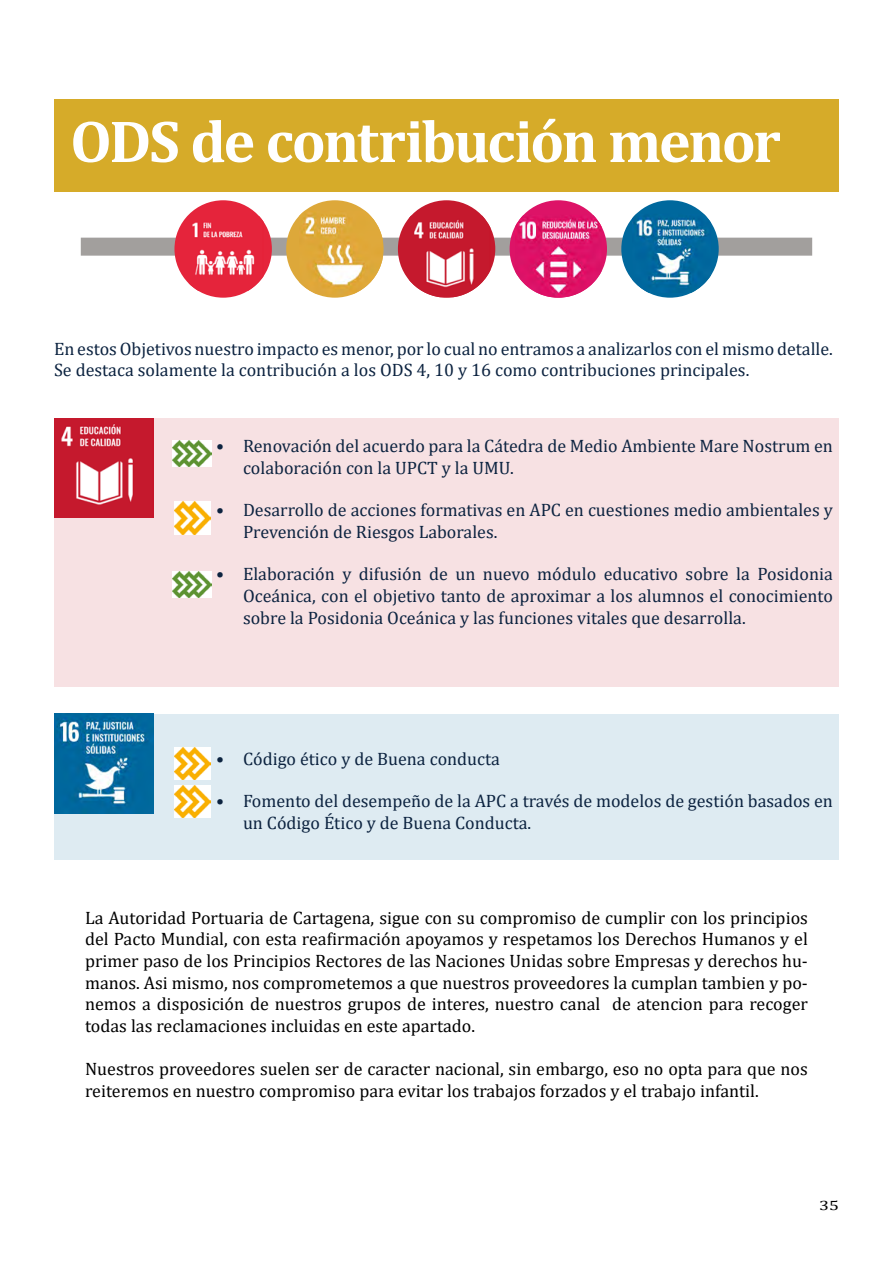
<style>
.page{position:relative;width:893px;height:1263px;background:#fff}
.page>*{position:absolute;margin:0;border:0;box-sizing:border-box;transform-origin:0 0}
.t1{font:700 60px "Cambria";letter-spacing:-.045em;color:#fff}
.t2{font:18px/21.6px "Cambria";color:#0c2340}
.t3{font:18px/21.6px "Cambria";color:#000;text-align:justify}
.t4{font:13.5px "Cambria";color:#000;scale:1.33 1}
</style>
<div class="page">
<div style="left:81px;top:238px;width:731px;height:18px;background:#a29f9d"></div>
<div style="left:174px;top:200px;width:98px;height:98px;background:#e5243b;border-radius:50%"></div>
<img style="left:189px;top:216px;width:75px;height:75px">
<div style="left:286px;top:200px;width:98px;height:98px;background:#dda83a;border-radius:50%"></div>
<img style="left:299px;top:211px;width:84px;height:83px">
<div style="left:398px;top:200px;width:97px;height:98px;background:#c5192d;border-radius:50%"></div>
<img style="left:409px;top:216px;width:81px;height:81px">
<div style="left:510px;top:200px;width:97px;height:98px;background:#dd1367;border-radius:50%"></div>
<img style="left:515px;top:215px;width:86px;height:83px">
<div style="left:621px;top:200px;width:98px;height:98px;background:#00689d;border-radius:50%"></div>
<img style="left:632px;top:214px;width:79px;height:79px">
<div style="left:54px;top:99px;width:785px;height:93px;background:#d6ab29"></div>
<div style="left:54px;top:419px;width:785px;height:268px;background:#f7e1e3"></div>
<img style="left:54px;top:419px;width:99px;height:99px">
<img style="left:174px;top:502px;width:36px;height:32px">
<img style="left:173px;top:572px;width:38px;height:26px">
<img style="left:173px;top:440px;width:38px;height:26px">
<div style="left:54px;top:714px;width:785px;height:145px;background:#deebf2"></div>
<img style="left:54px;top:714px;width:99px;height:99px">
<img style="left:174px;top:785px;width:36px;height:32px">
<img style="left:174px;top:747px;width:36px;height:33px">
<h1 class="t1" style="left:70px;top:99px;width:712px">ODS de contribución menor</h1>
<p class="t2" style="left:54px;top:338px;width:780px">En estos Objetivos nuestro impacto es menor, por lo cual no entramos a analizarlos con el mismo detalle.<br>Se destaca solamente la contribución a los ODS 4, 10 y 16 como contribuciones principales.</p>
<p class="t2" style="left:243px;top:435px;width:591px;text-indent:-27px">• Renovación del acuerdo para la Cátedra de Medio Ambiente Mare Nostrum en colaboración con la UPCT y la UMU.</p>
<p class="t2" style="left:243px;top:499px;width:591px;text-indent:-27px">• Desarrollo de acciones formativas en APC en cuestiones medio ambientales y<br>Prevención de Riesgos Laborales.</p>
<p class="t2" style="left:243px;top:563px;width:591px;text-align:justify;text-indent:-27px">• Elaboración y difusión de un nuevo módulo educativo sobre la Posidonia Oceánica, con el objetivo tanto de aproximar a los alumnos el conocimiento sobre la Posidonia Oceánica y las funciones vitales que desarrolla.</p>
<p class="t2" style="left:216px;top:748px;width:285px">• Código ético y de Buena conducta</p>
<p class="t2" style="left:243px;top:790px;width:591px;text-indent:-27px">• Fomento del desempeño de la APC a través de modelos de gestión basados en un Código Ético y de Buena Conducta.</p>
<p class="t3" style="left:85px;top:907px;width:724px">La Autoridad Portuaria de Cartagena, sigue con su compromiso de cumplir con los principios del Pacto Mundial, con esta reafirmación apoyamos y respetamos los Derechos Humanos y el primer paso de los Principios Rectores de las Naciones Unidas sobre Empresas y derechos hu&shy;manos. Asi mismo, nos comprometemos a que nuestros proveedores la cumplan tambien y po&shy;nemos a disposición de nuestros grupos de interes, nuestro canal de atencion para recoger todas las reclamaciones incluidas en este apartado.</p>
<p class="t3" style="left:85px;top:1058px;width:724px">Nuestros proveedores suelen ser de caracter nacional, sin embargo, eso no opta para que nos reiteremos en nuestro compromiso para evitar los trabajos forzados y el trabajo infantil.</p>
<p class="t4" style="left:819px;top:1197px;width:16px">35</p>
</div>
